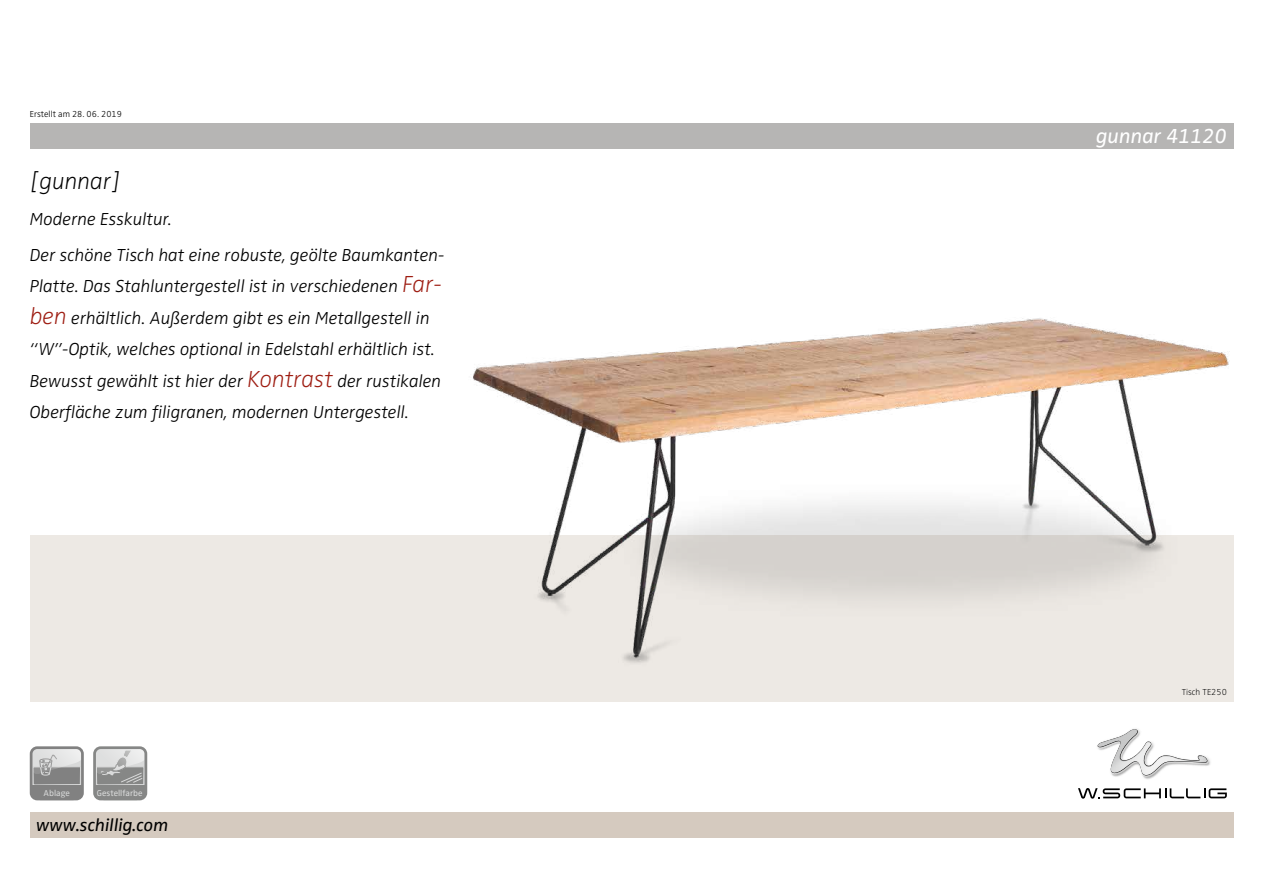
<style>
.page{position:relative;width:1263px;height:893px;background:#fff}
.page>*{position:absolute;margin:0;border:0;box-sizing:border-box;transform-origin:0 0}
.t1{font:italic 300 expanded 24px "Zwo Pro";color:#000}
.t2{font:italic 21px "Zwo Pro";color:#fff}
.t3{font:italic 300 18px/31.5px "Zwo Pro";color:#000}
.t4{font:italic 18px "Zwo Pro";color:#000}
.t5{font:300 9px "Zwo Pro";color:#000}
.t6{font:300 expanded 9px "Zwo Pro";color:#000}
.t7{font:8.85px "Zwo Pro";color:#d9dada}
.t8{font:8.85px "Zwo Pro";color:#d8d9d9}
.s1{font-stretch:expanded;font-size:24px;color:#9e1d12}
</style>
<div class="page">
<div style="left:30px;top:123px;width:1203px;height:26px;background:#b6b5b4"></div>
<div style="left:30px;top:535px;width:1203px;height:167px;background:#ede9e4"></div>
<div style="left:30px;top:812px;width:1203px;height:26px;background:#d5cabf"></div>
<img style="left:473px;top:318px;width:756px;height:345px">
<div style="left:96px;top:785px;width:49px;height:13px;background:#868786"></div>
<svg style="left:97px;top:750px;width:46px;height:35px;background:#b9b9b9"></svg>
<div style="left:93px;top:746px;width:54px;height:54px;border:3px solid #868786;border-radius:6px"></div>
<div style="left:32px;top:785px;width:49px;height:13px;background:#818181"></div>
<svg style="left:34px;top:750px;width:46px;height:35px;background:#b2b3b3"></svg>
<div style="left:30px;top:746px;width:54px;height:54px;border:3px solid #818181;border-radius:6px"></div>
<svg style="left:1097px;top:745px;width:113px;height:32px"></svg>
<img style="left:1098px;top:729px;width:109px;height:46px">
<svg style="left:1078px;top:788px;width:149px;height:11px"></svg>
<p class="t5" style="left:30px;top:109px;width:94px">Erstellt am 28. 06. 2019</p>
<h1 class="t1" style="left:30px;top:167px;width:93px">[gunnar]</h1>
<p class="t3" style="left:30px;top:201px;width:416px;line-height:35.7px">Moderne Esskultur.<br>Der schöne Tisch hat eine robuste, geölte Baumkanten-</p>
<p class="t3" style="left:30px;top:271px;width:414px">Platte. Das Stahluntergestell ist in verschiedenen <span class="s1">Far&shy;ben</span> erhältlich. Außerdem gibt es ein Metallgestell in “W”-Optik, welches optional in Edelstahl erhältlich ist.<br>Bewusst gewählt ist hier der <span class="s1">Kontrast</span> der rustikalen Oberfläche zum filigranen, modernen Untergestell.</p>
<p class="t8" style="left:44px;top:788px;width:28px">Ablage</p>
<p class="t7" style="left:97px;top:788px;width:47px">Gestellfarbe</p>
<p class="t4" style="left:36px;top:815px;width:134px">www.schillig.com</p>
<p class="t2" style="left:1096px;top:124px;width:132px">gunnar 41120</p>
<p class="t6" style="left:1182px;top:687px;width:47px">Tisch TE250</p>
</div>
